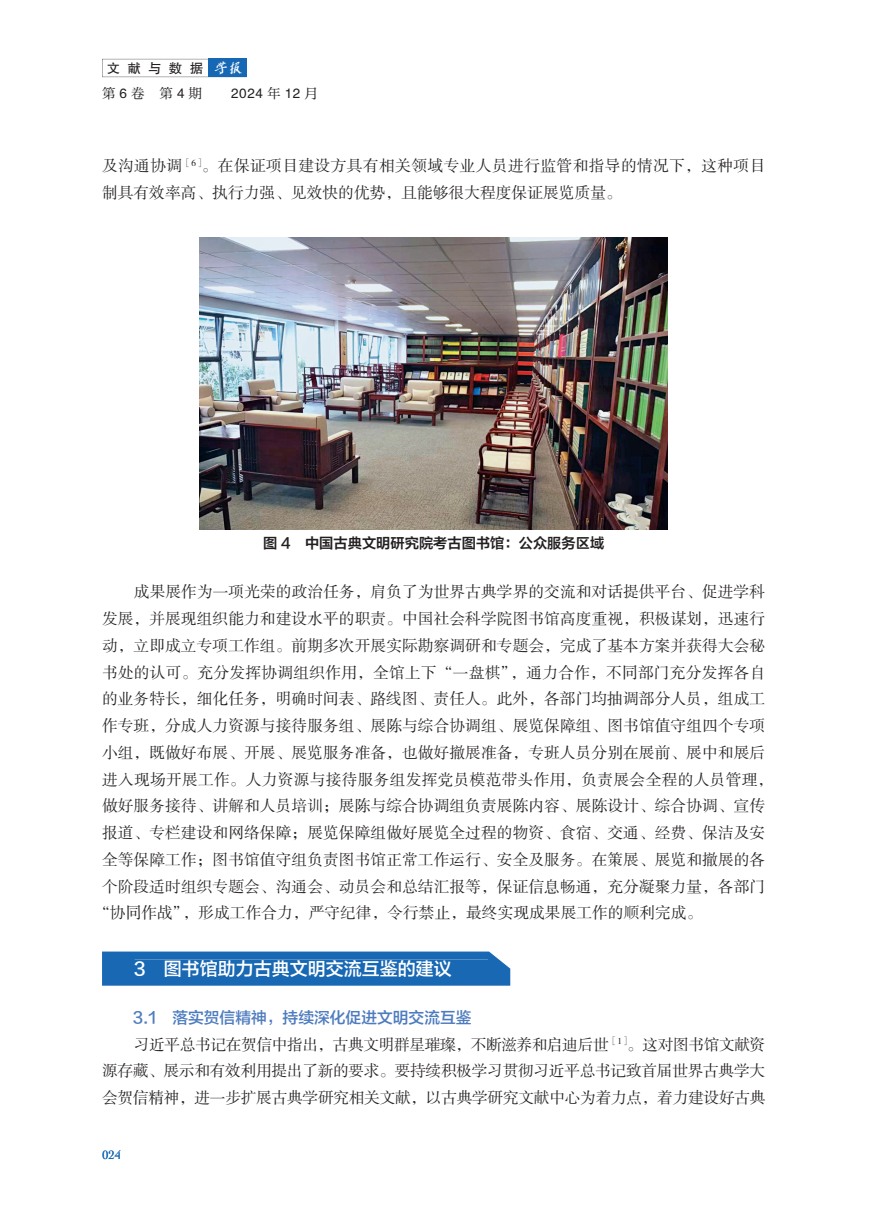
<style>
.page{position:relative;width:893px;height:1212px;background:#fff}
.page>*{position:absolute;margin:0;border:0;box-sizing:border-box;transform-origin:0 0}
.t1{font:18px "FZLTZHK GBK1 0";color:#fff}
.t2{font:15.75px/26.7px "FZSSK GBK1 0";letter-spacing:.005em;color:#231f20;text-align:justify}
.t3{font:15.75px/26.7px "FZSSK GBK1 0";letter-spacing:.025em;color:#231f20}
.t4{font:15.75px "FZLTZHK GBK1 0";color:#4e7cbf}
.t5{font:14.25px "FZLTZCHK GBK1 0";color:#231f20}
.t6{font:13.5px "FZHTK GBK1 0";letter-spacing:.295em;color:#231f20}
.t7{font:13.5px "FZXIYSK GBK1 0";color:#231f20}
.t8{font:12.75px "Cochin";color:#1768b4}
.s1{font-family:"Cai Yun Han Mao Bi Xing jian";color:#fff}
.s2{font-family:"FZHTK GBK1 0"}
.s3{font-family:"FZXIYSK GBK1 0"}
</style>
<div class="page">
<svg style="left:102px;top:59px;width:106px;height:18px"></svg>
<div style="left:208px;top:59px;width:39px;height:18px;background:#1768b4"></div>
<img style="left:200px;top:238px;width:468px;height:291px">
<svg style="left:102px;top:951px;width:408px;height:35px;background:#2973b9"></svg>
<div style="left:135px;top:960px;width:353px;height:17px;background:#1868b4"></div>
<p class="t6" style="left:107px;top:61px;width:137px">文献与数据 <span class="s1">学报</span></p>
<p class="t7" style="left:102px;top:85px;width:102px">第<span class="s2">6</span>卷 第<span class="s2">4</span>期</p>
<p class="t6" style="left:231px;top:86px;width:88px">2024 <span class="s3">年</span> 12 <span class="s3">月</span></p>
<p class="t3" style="left:102px;top:153px;width:665px">及沟通协调<sup>［6］</sup>。在保证项目建设方具有相关领域专业人员进行监管和指导的情况下，这种项目制具有效率高、执行力强、见效快的优势，且能够很大程度保证展览质量。</p>
<p class="t5" style="left:263px;top:536px;width:343px">图 4 中国古典文明研究院考古图书馆：公众服务区域</p>
<p class="t2" style="left:134px;top:579px;width:633px">成果展作为一项光荣的政治任务，肩负了为世界古典学界的交流和对话提供平台、促进学科</p>
<p class="t2" style="left:102px;top:606px;width:665px">发展，并展现组织能力和建设水平的职责。中国社会科学院图书馆高度重视，积极谋划，迅速行</p>
<p class="t2" style="left:102px;top:633px;width:665px">动，立即成立专项工作组。前期多次开展实际勘察调研和专题会，完成了基本方案并获得大会秘</p>
<p class="t2" style="left:102px;top:660px;width:665px">书处的认可。充分发挥协调组织作用，全馆上下“一盘棋”，通力合作，不同部门充分发挥各自</p>
<p class="t2" style="left:102px;top:686px;width:665px">的业务特长，细化任务，明确时间表、路线图、责任人。此外，各部门均抽调部分人员，组成工</p>
<p class="t2" style="left:102px;top:713px;width:665px">作专班，分成人力资源与接待服务组、展陈与综合协调组、展览保障组、图书馆值守组四个专项</p>
<p class="t2" style="left:102px;top:740px;width:665px">小组，既做好布展、开展、展览服务准备，也做好撤展准备，专班人员分别在展前、展中和展后</p>
<p class="t2" style="left:102px;top:767px;width:673px">进入现场开展工作。人力资源与接待服务组发挥党员模范带头作用，负责展会全程的人员管理，</p>
<p class="t2" style="left:102px;top:793px;width:665px">做好服务接待、讲解和人员培训；展陈与综合协调组负责展陈内容、展陈设计、综合协调、宣传</p>
<p class="t2" style="left:102px;top:820px;width:665px">报道、专栏建设和网络保障；展览保障组做好展览全过程的物资、食宿、交通、经费、保洁及安</p>
<p class="t2" style="left:102px;top:847px;width:665px">全等保障工作；图书馆值守组负责图书馆正常工作运行、安全及服务。在策展、展览和撤展的各</p>
<p class="t2" style="left:102px;top:873px;width:665px">个阶段适时组织专题会、沟通会、动员会和总结汇报等，保证信息畅通，充分凝聚力量，各部门</p>
<p class="t2" style="left:94px;top:900px;width:610px">“协同作战”，形成工作合力，严守纪律，令行禁止，最终实现成果展工作的顺利完成。</p>
<p class="t1" style="left:134px;top:958px;width:319px">3 图书馆助力古典文明交流互鉴的建议</p>
<p class="t4" style="left:133px;top:1009px;width:340px">3.1 落实贺信精神，持续深化促进文明交流互鉴</p>
<p class="t2" style="left:102px;top:1031px;width:665px;text-indent:32px">习近平总书记在贺信中指出，古典文明群星璀璨，不断滋养和启迪后世<sup>［1］</sup>。这对图书馆文献资源存藏、展示和有效利用提出了新的要求。要持续积极学习贯彻习近平总书记致首届世界古典学大会贺信精神，进一步扩展古典学研究相关文献，以古典学研究文献中心为着力点，着力建设好古典</p>
<p class="t8" style="left:102px;top:1146px;width:21px">024</p>
</div>
